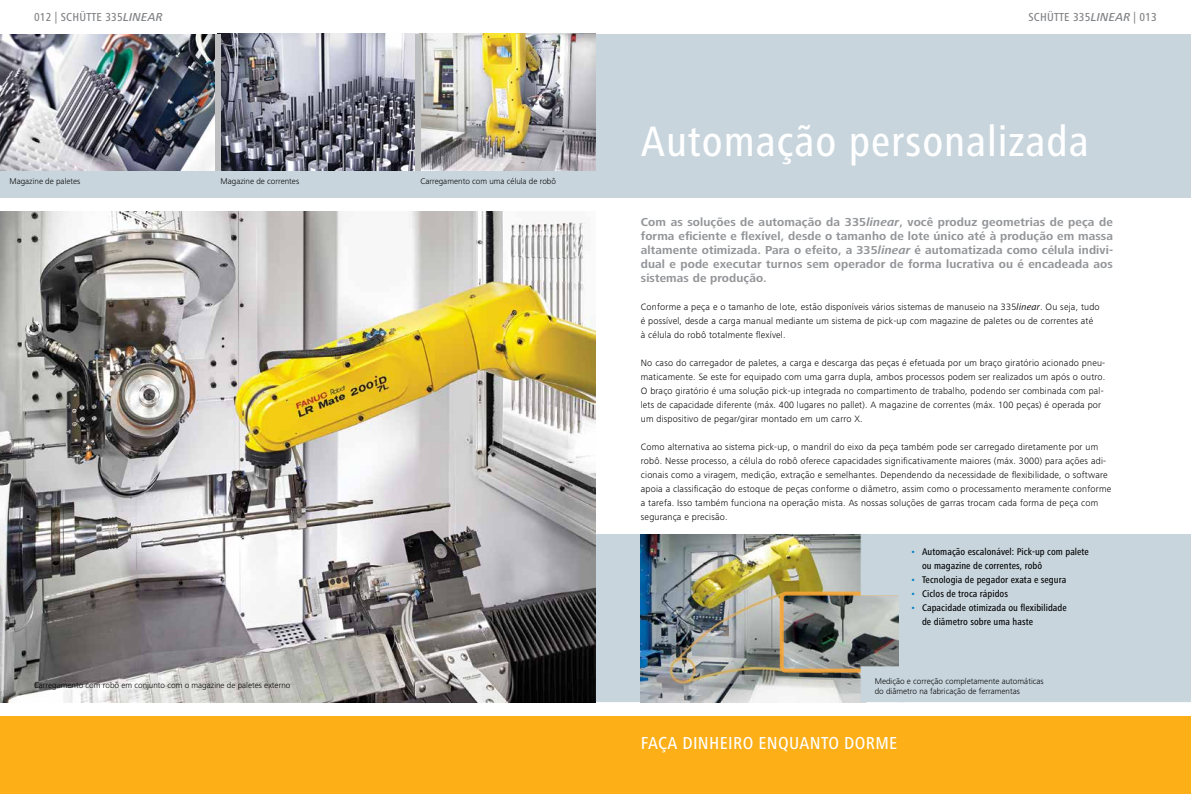
<style>
.page{position:relative;width:1191px;height:794px;background:#fff}
.page>*{position:absolute;margin:0;border:0;box-sizing:border-box;transform-origin:0 0}
.t1{font:500 condensed 44px "Frutiger Next LT";letter-spacing:.02em;color:#fff}
.t2{font:500 condensed 18px "Frutiger Next LT";letter-spacing:.01em;color:#fff}
.t3{font:700 12px/14px "Frutiger Next LT";letter-spacing:.01em;color:#939598;text-align:justify}
.t4{font:500 condensed 12px "Frutiger Next LT";letter-spacing:.02em;color:#808285}
.t5{font:500 condensed 10px/14px "Frutiger Next LT";letter-spacing:.005em;color:#000}
.t6{font:300 9.5px/14px "Frutiger Next LT";letter-spacing:.02em;color:#000}
.t7{font:300 8.5px/10.5px "Frutiger Next LT";color:#000}
.s1{font-style:italic;font-stretch:normal}
.s2{font-style:italic}
.s3{font-weight:400;font-style:italic}
.s4{color:#0080c6}
</style>
<div class="page">
<div style="left:0;top:716px;width:1191px;height:78px;background:#fcaf17"></div>
<div style="left:0;top:34px;width:1191px;height:164px;background:#c8d5dd"></div>
<div style="left:595px;top:534px;width:596px;height:168px;background:#c8d5dd"></div>
<img style="left:421px;top:34px;width:174px;height:136px">
<img style="left:0;top:34px;width:415px;height:136px">
<img style="left:641px;top:534px;width:219px;height:168px">
<img style="left:778px;top:590px;width:121px;height:83px">
<svg style="left:415px;top:34px;width:6px;height:136px"></svg>
<svg style="left:215px;top:34px;width:6px;height:136px"></svg>
<div style="left:860px;top:534px;width:44px;height:61px;background:#c8d5dd;border:1px solid #c8d5dd"></div>
<div style="left:860px;top:666px;width:44px;height:36px;background:#c8d5dd;border:1px solid #c8d5dd"></div>
<img style="left:0;top:212px;width:595px;height:490px">
<p class="t4" style="left:34px;top:10px;width:130px">012 | Schütte 335<span class="s1">LINEAR</span></p>
<p class="t4" style="left:1028px;top:10px;width:130px">Schütte 335<span class="s1">LINEAR</span> | 013</p>
<p class="t7" style="left:9px;top:176px;width:72px">Magazine de paletes</p>
<p class="t7" style="left:220px;top:176px;width:80px">Magazine de correntes</p>
<p class="t7" style="left:420px;top:176px;width:137px">Carregamento com uma célula de robô</p>
<p class="t7" style="left:34px;top:680px;width:258px">Carregamento com robô em conjunto com o magazine de paletes externo</p>
<h1 class="t1" style="left:641px;top:117px;width:449px">Automação personalizada</h1>
<p class="t3" style="left:641px;top:215px;width:473px">Com as soluções de automação da 335<span class="s2">linear</span>, você produz geometrias de peça de forma eficiente e flexível, desde o tamanho de lote único até à produção em massa altamente otimizada. Para o efeito, a 335<span class="s2">linear</span> é automatizada como célula indivi&shy;dual e pode executar turnos sem operador de forma lucrativa ou é encadeada aos sistemas de produção.</p>
<p class="t6" style="left:641px;top:300px;width:460px">Conforme a peça e o tamanho de lote, estão disponíveis vários sistemas de manuseio na 335<span class="s3">linear</span>. Ou seja, tudo é possível, desde a carga manual mediante um sistema de pick-up com magazine de paletes ou de correntes até à célula do robô totalmente flexível.</p>
<p class="t6" style="left:641px;top:356px;width:466px">No caso do carregador de paletes, a carga e descarga das peças é efetuada por um braço giratório acionado pneu&shy;maticamente. Se este for equipado com uma garra dupla, ambos processos podem ser realizados um após o outro.<br>O braço giratório é uma solução pick-up integrada no compartimento de trabalho, podendo ser combinada com pal&shy;lets de capacidade diferente (máx. 400 lugares no pallet). A magazine de correntes (máx. 100 peças) é operada por um dispositivo de pegar/girar montado em um carro X.</p>
<p class="t6" style="left:641px;top:440px;width:472px">Como alternativa ao sistema pick-up, o mandril do eixo da peça também pode ser carregado diretamente por um robô. Nesse processo, a célula do robô oferece capacidades significativamente maiores (máx. 3000) para ações adi&shy;cionais como a viragem, medição, extração e semelhantes. Dependendo da necessidade de flexibilidade, o software apoia a classificação do estoque de peças conforme o diâmetro, assim como o processamento meramente conforme a tarefa. Isso também funciona na operação mista. As nossas soluções de garras trocam cada forma de peça com segurança e precisão.</p>
<p class="t5" style="left:922px;top:545px;width:168px;text-indent:-11px"><span class="s4">•</span> Automação escalonável: Pick-up com palete ou magazine de correntes, robô</p>
<p class="t5" style="left:910px;top:573px;width:157px"><span class="s4">•</span> Tecnologia de pegador exata e segura</p>
<p class="t5" style="left:910px;top:587px;width:99px"><span class="s4">•</span> Ciclos de troca rápidos</p>
<p class="t5" style="left:922px;top:601px;width:146px;text-indent:-11px"><span class="s4">•</span> Capacidade otimizada ou flexibilidade de diâmetro sobre uma haste</p>
<p class="t7" style="left:874px;top:676px;width:170px">Medição e correção completamente automáticas do diâmetro na fabricação de ferramentas</p>
<h2 class="t2" style="left:641px;top:732px;width:52px">FAÇA DINHEIRO</h2>
<h2 class="t2" style="left:758px;top:732px;width:97px">EN QUANTO DORME</h2>
</div>
